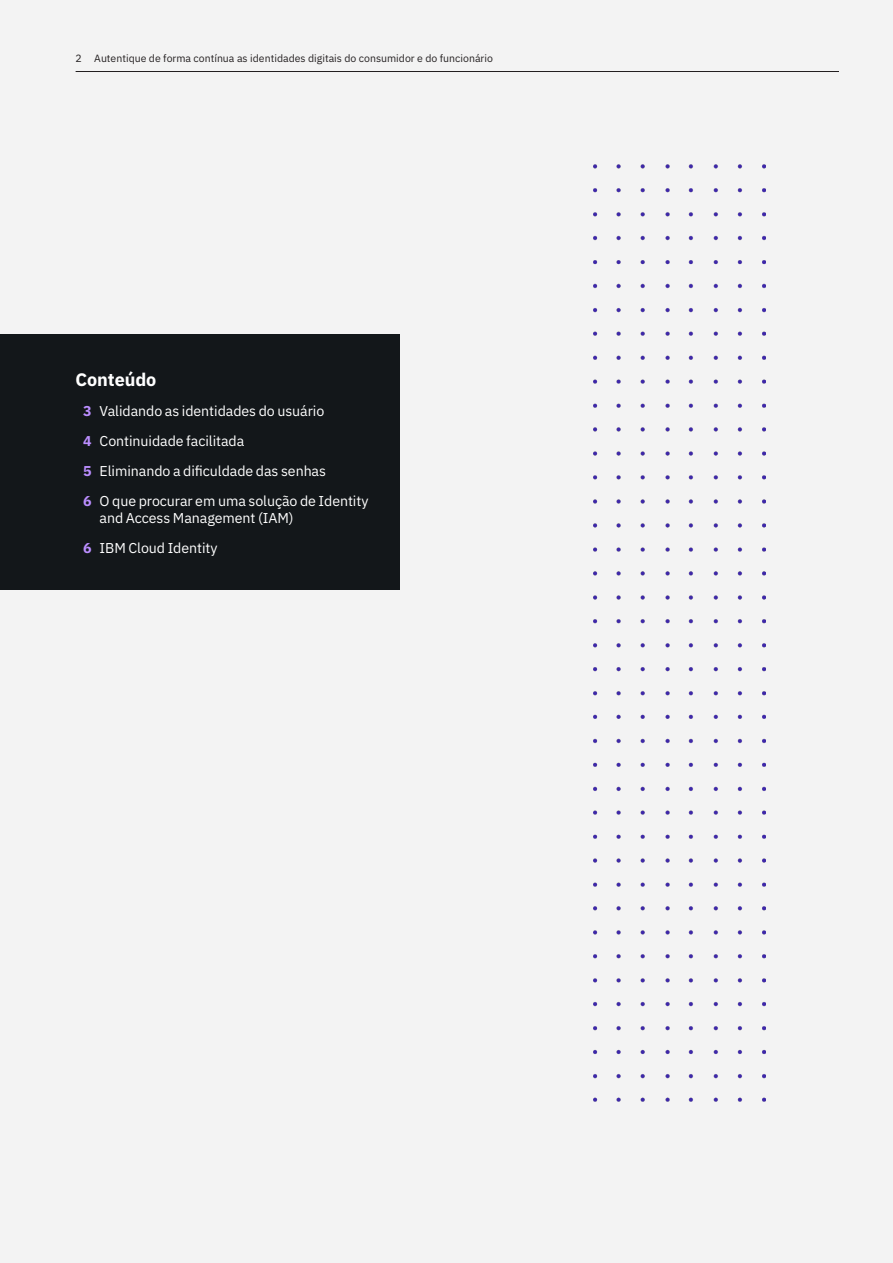
<style>
.page{position:relative;width:893px;height:1263px;background:#f3f3f3}
.page>*{position:absolute;margin:0;border:0;box-sizing:border-box;transform-origin:0 0}
.Highlighthead{font:700 18px "IBM Plex Sans";letter-spacing:-.005em;color:#fff}
.Highlight{font:14.25px/16.5px "IBM Plex Sans";letter-spacing:-.005em;color:#fff}
.t1{font:10.5px "IBM Plex Sans";color:#231f20}
.s1{font-weight:700;color:#bb8eff}
</style>
<div class="page">
<hr style="left:76px;top:71px;width:763px;height:1px;background:#231f20">
<div style="left:0;top:334px;width:399px;height:256px;background:#13171a"></div>
<img style="left:594px;top:164px;width:171px;height:938px">
<p class="t1" style="left:76px;top:50px;width:419px">2 Autentique de forma contínua as identidades digitais do consumidor e do funcionário</p>
<p class="Highlighthead" style="left:76px;top:366px;width:82px">Conteúdo</p>
<p class="Highlight" style="left:83px;top:402px;width:243px"><span class="s1">3</span> Validando as identidades do usuário</p>
<p class="Highlight" style="left:83px;top:432px;width:163px"><span class="s1">4</span> Continuidade facilitada</p>
<p class="Highlight" style="left:83px;top:462px;width:244px"><span class="s1">5</span> Eliminando a dificuldade das senhas</p>
<p class="Highlight" style="left:100px;top:492px;width:270px;text-indent:-16px"><span class="s1">6</span> O que procurar em uma solução de Identity and Access Management (IAM)</p>
<p class="Highlight" style="left:83px;top:538px;width:136px"><span class="s1">6</span> IBM Cloud Identity</p>
</div>
